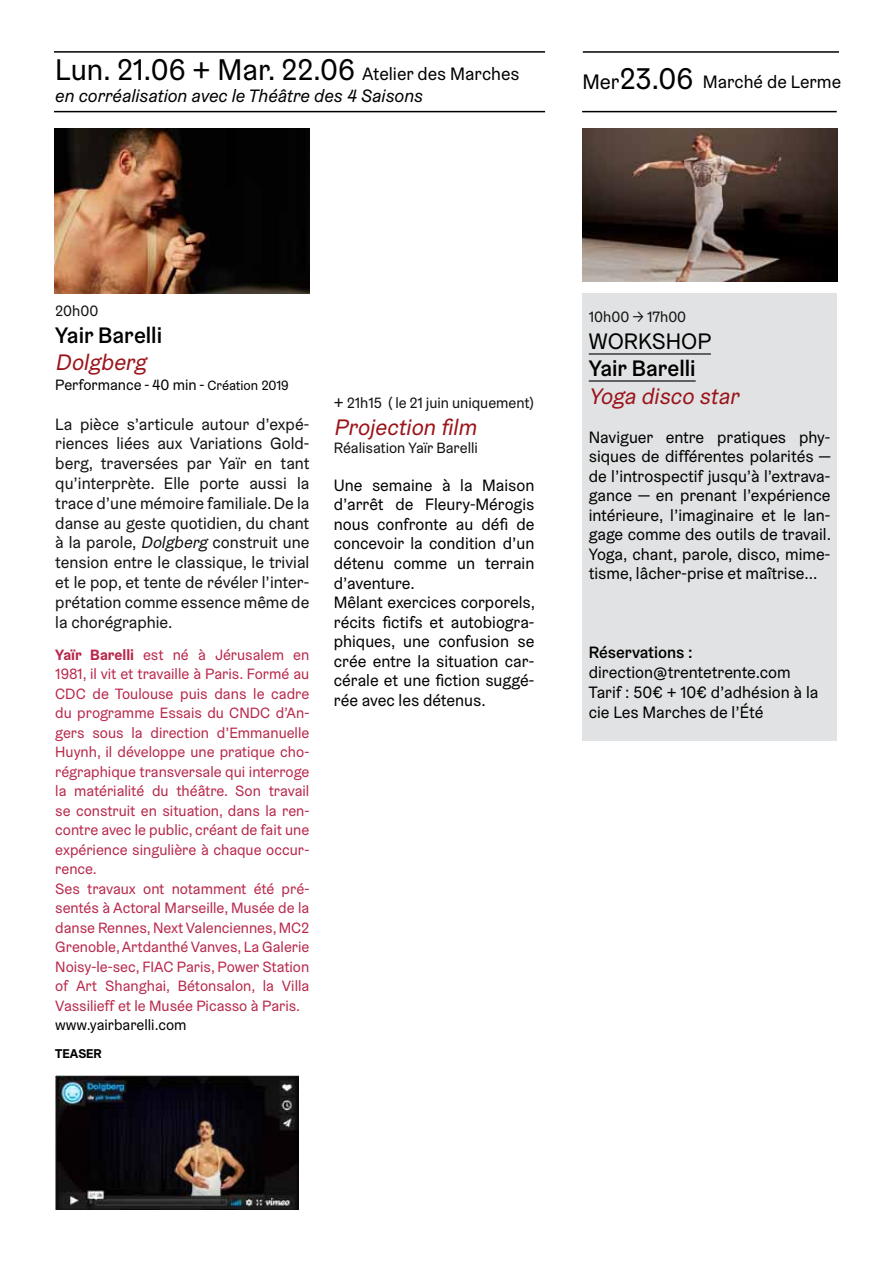
<style>
.page{position:relative;width:893px;height:1263px;background:#fff}
.page>*{position:absolute;margin:0;border:0;box-sizing:border-box;transform-origin:0 0}
.t1{font:30px "Graebenbach";color:#000}
.t2{font:italic 22.5px "Graebenbach";color:#9b141b}
.t3{font:500 22.5px "Graebenbach";letter-spacing:-.03em;color:#000}
.t4{font:22.5px "Graebenbach";color:#000}
.t5{font:italic 18px "Graebenbach";color:#000}
.t6{font:18px "Graebenbach";color:#000}
.t7{font:16.5px/19.5px "Graebenbach";color:#000}
.t8{font:16.5px/19.8px "Graebenbach";color:#111211;text-align:justify}
.t9{font:500 16.5px "Graebenbach";color:#000}
.t10{font:15px/19.5px "Graebenbach";color:#b8284b}
.t11{font:15px "Graebenbach";color:#111211}
.t12{font:15px "Graebenbach";color:#000}
.t13{font:700 12.75px "Graebenbach";color:#000}
.s1{font-size:18px}
.s2{font-size:21px}
.s3{font-size:13.5px}
.s4{font-style:italic}
.s5{font-weight:700}
.s6{font-size:16.5px}
</style>
<div class="page">
<div style="left:582px;top:294px;width:255px;height:447px;background:#e1e2e3"></div>
<hr style="left:54px;top:51px;width:491px;height:2px;background:#000">
<hr style="left:54px;top:111px;width:491px;height:1px;background:#000">
<img style="left:54px;top:129px;width:255px;height:164px">
<hr style="left:583px;top:51px;width:256px;height:2px;background:#000">
<hr style="left:582px;top:111px;width:255px;height:1px;background:#000">
<img style="left:582px;top:129px;width:256px;height:153px">
<hr style="left:589px;top:353px;width:122px;height:2px;background:#000">
<hr style="left:589px;top:380px;width:107px;height:2px;background:#000">
<img style="left:55px;top:1076px;width:244px;height:133px">
<h1 class="t1" style="left:55px;top:51px;width:466px">Lun. 21.06 + Mar. 22.06 <span class="s1">Atelier des Marches</span></h1>
<p class="t5" style="left:55px;top:84px;width:369px">en corréalisation avec le Théâtre des 4 Saisons</p>
<h1 class="t1" style="left:582px;top:60px;width:112px"><span class="s2">Mer</span>23.06</h1>
<p class="t6" style="left:703px;top:71px;width:140px">Marché de Lerme</p>
<p class="t11" style="left:55px;top:302px;width:44px">20h00</p>
<h2 class="t3" style="left:55px;top:321px;width:108px">Yair Barelli</h2>
<h2 class="t2" style="left:55px;top:348px;width:97px">Dolgberg</h2>
<p class="t12" style="left:55px;top:375px;width:235px">Performance - 40 min - <span class="s3">Création 2019</span></p>
<p class="t8" style="left:55px;top:414px;width:256px">La pièce s’articule autour d’expé&shy;riences liées aux Variations Gold&shy;berg, traversées par Yaïr en tant qu’interprète. Elle porte aussi la trace d’une mémoire familiale. De la danse au geste quotidien, du chant à la parole, <span class="s4">Dolgberg</span> construit une tension entre le classique, le trivial et le pop, et tente de révéler l’inter&shy;prétation comme essence même de la chorégraphie.</p>
<p class="t10" style="left:55px;top:644px;width:256px"><span class="s5">Yaïr Barelli</span> est né à Jérusalem en 1981, il vit et travaille à Paris. Formé au CDC de Toulouse puis dans le cadre du programme Essais du CNDC d’An&shy;gers sous la direction d’Emmanuelle Huynh, il développe une pratique cho&shy;régraphique transversale qui interroge la matérialité du théâtre. Son travail se construit en situation, dans la ren&shy;contre avec le public, créant de fait une expérience singulière à chaque occur&shy;rence.<br>Ses travaux ont notamment été pré&shy;sentés à Actoral Marseille, Musée de la danse Rennes, Next Valenciennes, MC2<br>Grenoble, Artdanthé Vanves, La Galerie Noisy-le-sec, FIAC Paris, Power Station of Art Shanghai, Bétonsalon, la Villa Vassilieff et le Musée Picasso à Paris.</p>
<p class="t12" style="left:55px;top:1015px;width:133px">www.yairbarelli.com</p>
<p class="t13" style="left:55px;top:1045px;width:48px">TEASER</p>
<p class="t11" style="left:334px;top:394px;width:202px"><span class="s6">+</span> 21h15 ( le 21 juin uniquement)</p>
<h2 class="t2" style="left:334px;top:414px;width:149px">Projection film</h2>
<p class="t11" style="left:334px;top:439px;width:146px">Réalisation Yaïr Barelli</p>
<p class="t7" style="left:334px;top:475px;width:203px">Une semaine à la Maison d’arrêt de Fleury-Mérogis nous confronte au défi de concevoir la condition d’un détenu comme un terrain d’aventure.<br>Mêlant exercices corporels, récits fictifs et autobiogra&shy;phiques, une confusion se crée entre la situation car&shy;cérale et une fiction suggé&shy;rée avec les détenus.</p>
<p class="t11" style="left:589px;top:308px;width:99px">10h00 → 17h00</p>
<h2 class="t4" style="left:589px;top:328px;width:124px">WORKSHOP</h2>
<h2 class="t3" style="left:589px;top:355px;width:108px">Yair Barelli</h2>
<h2 class="t2" style="left:589px;top:382px;width:156px">Yoga disco star</h2>
<p class="t7" style="left:589px;top:427px;width:244px;text-align:justify">Naviguer entre pratiques phy&shy;siques de différentes polarités — de l’introspectif jusqu’à l’extrava&shy;gance — en prenant l’expérience intérieure, l’imaginaire et le lan&shy;gage comme des outils de travail.<br>Yoga, chant, parole, disco, mime&shy;tisme, lâcher-prise et maîtrise...</p>
<p class="t9" style="left:589px;top:642px;width:105px">Réservations :</p>
<p class="t7" style="left:589px;top:662px;width:231px">direction@trentetrente.com<br>Tarif : 50€ + 10€ d’adhésion à la cie Les Marches de l’Été</p>
</div>
